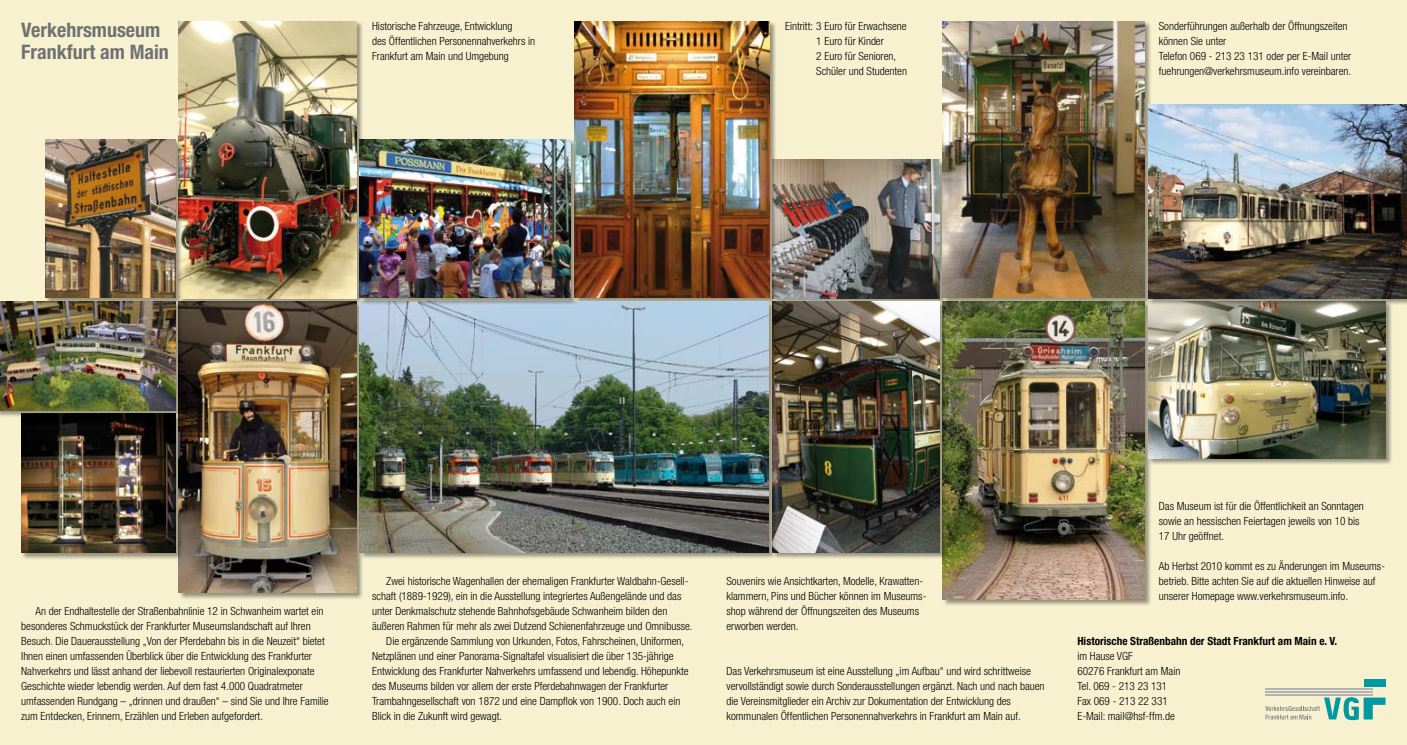
<style>
.page{position:relative;width:1407px;height:745px;background:#fff}
.page>*{position:absolute;margin:0;border:0;box-sizing:border-box;transform-origin:0 0}
.t1{font:700 condensed 20px/22.5px "Helvetica Neue LT";color:#707172}
.t2{font:300 condensed 11.25px/15px "Helvetica Neue LT";color:#000}
.t3{font:700 condensed 11.25px "Helvetica Neue LT";color:#000}
</style>
<div class="page">
<div style="left:0;top:0;width:1407px;height:744px;background:#f8f1cf"></div>
<div style="left:179px;top:301px;width:185px;height:298px;background:#000;opacity:.4"></div>
<img style="left:179px;top:305px;width:177px;height:287px">
<div style="left:942px;top:301px;width:210px;height:305px;background:#000;opacity:.4"></div>
<img style="left:943px;top:305px;width:201px;height:294px">
<div style="left:179px;top:21px;width:185px;height:284px;background:#000;opacity:.4"></div>
<img style="left:179px;top:21px;width:177px;height:277px">
<div style="left:1148px;top:301px;width:244px;height:164px;background:#000;opacity:.4"></div>
<img style="left:1148px;top:305px;width:237px;height:153px">
<div style="left:772px;top:159px;width:174px;height:146px;background:#000;opacity:.4"></div>
<img style="left:776px;top:159px;width:163px;height:139px">
<div style="left:574px;top:21px;width:202px;height:284px;background:#000;opacity:.4"></div>
<img style="left:574px;top:21px;width:195px;height:277px">
<div style="left:772px;top:301px;width:174px;height:258px;background:#000;opacity:.4"></div>
<img style="left:776px;top:301px;width:164px;height:251px">
<div style="left:45px;top:139px;width:138px;height:166px;background:#000;opacity:.4"></div>
<img style="left:45px;top:139px;width:130px;height:159px">
<div style="left:1363px;top:679px;width:22px;height:7px;background:#0098a1"></div>
<hr style="left:1265px;top:694px;width:107px;height:1px;background:#b1b3b4">
<hr style="left:1265px;top:691px;width:107px;height:1px;background:#b1b3b4">
<hr style="left:1265px;top:688px;width:107px;height:1px;background:#b1b3b4">
<svg style="left:1265px;top:697px;width:120px;height:22px"></svg>
<div style="left:942px;top:21px;width:210px;height:284px;background:#000;opacity:.4"></div>
<img style="left:943px;top:21px;width:201px;height:277px">
<div style="left:0;top:301px;width:183px;height:116px;background:#000;opacity:.4"></div>
<img style="left:0;top:301px;width:175px;height:109px">
<div style="left:1148px;top:104px;width:259px;height:201px;background:#000;opacity:.4"></div>
<img style="left:1148px;top:104px;width:259px;height:194px">
<div style="left:21px;top:413px;width:162px;height:146px;background:#000;opacity:.4"></div>
<img style="left:21px;top:413px;width:154px;height:139px">
<div style="left:359px;top:301px;width:417px;height:259px;background:#000;opacity:.4"></div>
<img style="left:360px;top:301px;width:409px;height:251px">
<div style="left:359px;top:139px;width:219px;height:166px;background:#000;opacity:.4"></div>
<img style="left:360px;top:139px;width:210px;height:159px">
<h1 class="t1" style="left:21px;top:18px;width:149px">Verkehrsmuseum<br>Frankfurt am Main</h1>
<p class="t2" style="left:372px;top:19px;width:165px">Historische Fahrzeuge, Entwicklung<br>des Öffentlichen Personennahverkehrs in<br>Frankfurt am Main und Umgebung</p>
<p class="t2" style="left:1159px;top:19px;width:194px">Sonderführungen außerhalb der Öffnungszeiten können Sie unter<br>Telefon 069 - 213 23 131 oder per E-Mail unter fuehrungen@verkehrsmuseum.info vereinbaren.</p>
<p class="t2" style="left:816px;top:19px;width:92px;text-indent:-31px">Eintritt: 3 Euro für Erwachsene<br>1 Euro für Kinder<br>2 Euro für Senioren,<br>Schüler und Studenten</p>
<p class="t2" style="left:21px;top:603px;width:309px;text-indent:14px">An der Endhaltestelle der Straßenbahnlinie 12 in Schwanheim wartet ein besonderes Schmuckstück der Frankfurter Museumslandschaft auf Ihren Besuch. Die Dauerausstellung „Von der Pferdebahn bis in die Neuzeit“ bietet Ihnen einen umfassenden Überblick über die Entwicklung des Frankfurter Nahverkehrs und lässt anhand der liebevoll restaurierten Originalexponate Geschichte wieder lebendig werden. Auf dem fast 4.000 Quadratmeter umfassenden Rundgang – „drinnen und draußen“ – sind Sie und Ihre Familie zum Entdecken, Erinnern, Erzählen und Erleben aufgefordert.</p>
<p class="t2" style="left:386px;top:573px;width:304px">Zwei historische Wagenhallen der ehemaligen Frankfurter Waldbahn-Gesell-</p>
<p class="t2" style="left:372px;top:588px;width:311px">schaft (1889-1929), ein in die Ausstellung integriertes Außengelände und das</p>
<p class="t2" style="left:372px;top:603px;width:297px">unter Denkmalschutz stehende Bahnhofsgebäude Schwanheim bilden den</p>
<p class="t2" style="left:372px;top:618px;width:322px">äußeren Rahmen für mehr als zwei Dutzend Schienenfahrzeuge und Omnibusse.</p>
<p class="t2" style="left:386px;top:633px;width:299px">Die ergänzende Sammlung von Urkunden, Fotos, Fahrscheinen, Uniformen,</p>
<p class="t2" style="left:372px;top:648px;width:303px">Netzplänen und einer Panorama-Signaltafel visualisiert die über 135-jährige</p>
<p class="t2" style="left:372px;top:663px;width:318px">Entwicklung des Frankfurter Nahverkehrs umfassend und lebendig. Höhepunkte</p>
<p class="t2" style="left:372px;top:678px;width:298px">des Museums bilden vor allem der erste Pferdebahnwagen der Frankfurter</p>
<p class="t2" style="left:372px;top:693px;width:310px">Trambahngesellschaft von 1872 und eine Dampflok von 1900. Doch auch ein</p>
<p class="t2" style="left:372px;top:708px;width:132px">Blick in die Zukunft wird gewagt.</p>
<p class="t2" style="left:726px;top:573px;width:201px">Souvenirs wie Ansichtkarten, Modelle, Krawatten&shy;klammern, Pins und Bücher können im Museums&shy;shop während der Öffnungszeiten des Museums erworben werden.</p>
<p class="t2" style="left:726px;top:663px;width:320px">Das Verkehrsmuseum ist eine Ausstellung „im Aufbau“ und wird schrittweise vervollständigt sowie durch Sonderausstellungen ergänzt. Nach und nach bauen die Vereinsmitglieder ein Archiv zur Dokumentation der Entwicklung des kommunalen Öffentlichen Personennahverkehrs in Frankfurt am Main auf.</p>
<p class="t2" style="left:1159px;top:498px;width:206px">Das Museum ist für die Öffentlichkeit an Sonntagen sowie an hessischen Feiertagen jeweils von 10 bis<br>17 Uhr geöffnet.</p>
<p class="t2" style="left:1159px;top:558px;width:228px">Ab Herbst 2010 kommt es zu Änderungen im Museums&shy;betrieb. Bitte achten Sie auf die aktuellen Hinweise auf unserer Homepage www.verkehrsmuseum.info.</p>
<p class="t3" style="left:1077px;top:634px;width:261px">Historische Straßenbahn der Stadt Frankfurt am Main e. V.</p>
<p class="t2" style="left:1077px;top:648px;width:105px">im Hause VGF<br>60276 Frankfurt am Main<br>Tel. 069 - 213 23 131<br>Fax 069 - 213 22 331<br>E-Mail: mail@hsf-ffm.de</p>
</div>
